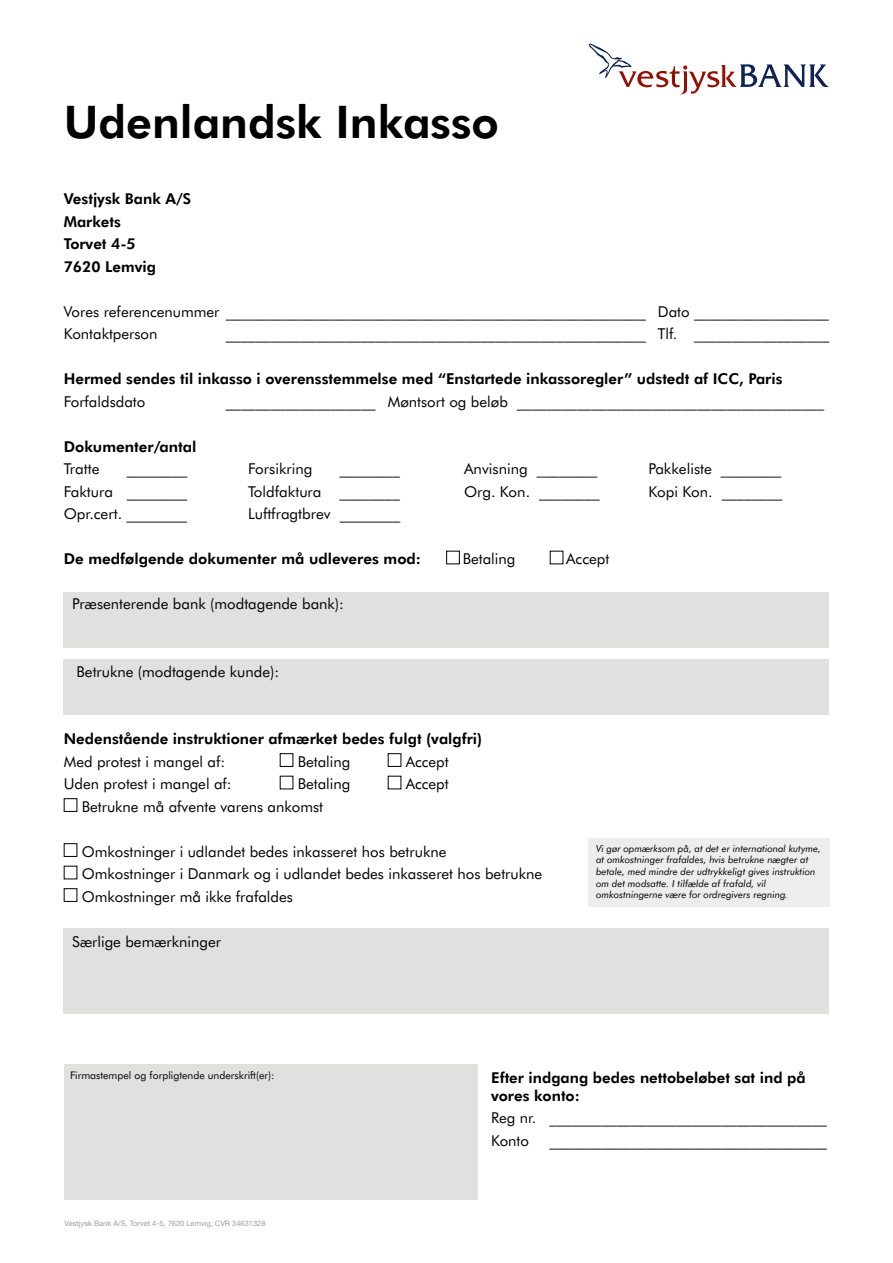
<style>
.page{position:relative;width:893px;height:1263px;background:#fff}
.page>*{position:absolute;margin:0;border:0;box-sizing:border-box;transform-origin:0 0}
.t1{font:700 45px "Futura BT";color:#000}
.t2{font:15px/22.5px "Futura BT";color:#000}
.t3{font:700 15px/22.5px "Futura BT";color:#000}
.t4{font:10.5px "Futura BT";color:#000}
.t5{font:italic 9.75px/11.7px "Futura BT";color:#000}
.t6{font:7.5px "Helvetica Neue LT Pro";color:#9d9d9c}
</style>
<div class="page">
<div style="left:64px;top:592px;width:765px;height:55px;background:#e0e0df"></div>
<div style="left:64px;top:659px;width:765px;height:55px;background:#e0e0df"></div>
<div style="left:64px;top:928px;width:765px;height:85px;background:#e0e0df"></div>
<div style="left:64px;top:1064px;width:413px;height:135px;background:#e0e0df"></div>
<svg style="left:589px;top:44px;width:240px;height:50px"></svg>
<div style="left:446px;top:551px;width:14px;height:13px;border:1px solid #000"></div>
<div style="left:280px;top:753px;width:13px;height:14px;border:1px solid #000"></div>
<div style="left:388px;top:753px;width:13px;height:14px;border:1px solid #000"></div>
<div style="left:64px;top:798px;width:13px;height:14px;border:1px solid #000"></div>
<div style="left:64px;top:843px;width:13px;height:14px;border:1px solid #000"></div>
<div style="left:64px;top:888px;width:13px;height:14px;border:1px solid #000"></div>
<div style="left:588px;top:839px;width:241px;height:68px;background:#ededed"></div>
<h1 class="t1" style="left:64px;top:93px;width:437px">Udenlandsk Inkasso</h1>
<p class="t3" style="left:64px;top:187px;width:129px">Vestjysk Bank A/S<br>Markets<br>Torvet 4-5<br>7620 Lemvig</p>
<p class="t2" style="left:64px;top:300px;width:767px">Vores referencenummer ________________________________________________________ Dato __________________<br>Kontaktperson</p>
<p class="t2" style="left:226px;top:322px;width:605px">________________________________________________________ Tlf. __________________</p>
<p class="t3" style="left:64px;top:367px;width:720px">Hermed sendes til inkasso i overensstemmelse med “Enstartede inkassoregler” udstedt af ICC, Paris</p>
<p class="t2" style="left:64px;top:390px;width:83px">Forfaldsdato</p>
<p class="t2" style="left:226px;top:390px;width:600px">____________________ Møntsort og beløb _________________________________________</p>
<p class="t3" style="left:64px;top:435px;width:134px">Dokumenter/antal</p>
<p class="t2" style="left:64px;top:457px;width:37px">Tratte</p>
<p class="t2" style="left:127px;top:457px;width:62px">________</p>
<p class="t2" style="left:248px;top:457px;width:66px">Forsikring</p>
<p class="t2" style="left:464px;top:457px;width:135px">Anvisning ________</p>
<p class="t2" style="left:648px;top:457px;width:134px">Pakkeliste ________</p>
<p class="t2" style="left:339px;top:457px;width:62px">________</p>
<p class="t2" style="left:64px;top:480px;width:125px">Faktura ________</p>
<p class="t2" style="left:248px;top:480px;width:153px">Toldfaktura ________</p>
<p class="t2" style="left:464px;top:480px;width:137px">Org. Kon. ________</p>
<p class="t2" style="left:648px;top:480px;width:135px">Kopi Kon. ________</p>
<p class="t2" style="left:64px;top:502px;width:125px">Opr.cert. ________</p>
<p class="t2" style="left:248px;top:502px;width:154px">Luftfragtbrev ________</p>
<p class="t3" style="left:64px;top:547px;width:359px">De medfølgende dokumenter må udleveres mod:</p>
<p class="t2" style="left:463px;top:547px;width:54px">Betaling</p>
<p class="t2" style="left:566px;top:547px;width:45px">Accept</p>
<p class="t2" style="left:72px;top:592px;width:273px">Præsenterende bank (modtagende bank):</p>
<p class="t2" style="left:77px;top:660px;width:204px">Betrukne (modtagende kunde):</p>
<p class="t3" style="left:64px;top:727px;width:420px">Nedenstående instruktioner afmærket bedes fulgt (valgfri)</p>
<p class="t2" style="left:64px;top:750px;width:163px">Med protest i mangel af:</p>
<p class="t2" style="left:298px;top:750px;width:54px">Betaling</p>
<p class="t2" style="left:406px;top:750px;width:45px">Accept</p>
<p class="t2" style="left:64px;top:772px;width:169px">Uden protest i mangel af:</p>
<p class="t2" style="left:298px;top:772px;width:54px">Betaling</p>
<p class="t2" style="left:406px;top:772px;width:45px">Accept</p>
<p class="t2" style="left:82px;top:795px;width:243px">Betrukne må afvente varens ankomst</p>
<p class="t2" style="left:82px;top:840px;width:462px">Omkostninger i udlandet bedes inkasseret hos betrukne<br>Omkostninger i Danmark og i udlandet bedes inkasseret hos betrukne<br>Omkostninger må ikke frafaldes</p>
<p class="t2" style="left:72px;top:930px;width:150px">Særlige bemærkninger</p>
<p class="t5" style="left:596px;top:842px;width:227px">Vi gør opmærksom på, at det er international kutyme, at omkostninger frafaldes, hvis betrukne nægter at betale, med mindre der udtrykkeligt gives instruktion om det modsatte. I tilfælde af frafald, vil omkostningerne være for ordregivers regning.</p>
<p class="t4" style="left:70px;top:1068px;width:206px">Firmastempel og forpligtende underskrift(er):</p>
<p class="t6" style="left:65px;top:1219px;width:202px">Vestjysk Bank A/S, Torvet 4-5, 7620 Lemvig, CVR 34631328</p>
<p class="t3" style="left:491px;top:1068px;width:316px;line-height:18px">Efter indgang bedes nettobeløbet sat ind på vores konto:</p>
<p class="t2" style="left:491px;top:1106px;width:337px">Reg nr. _____________________________________<br>Konto</p>
<p class="t2" style="left:550px;top:1129px;width:279px">_____________________________________</p>
</div>
